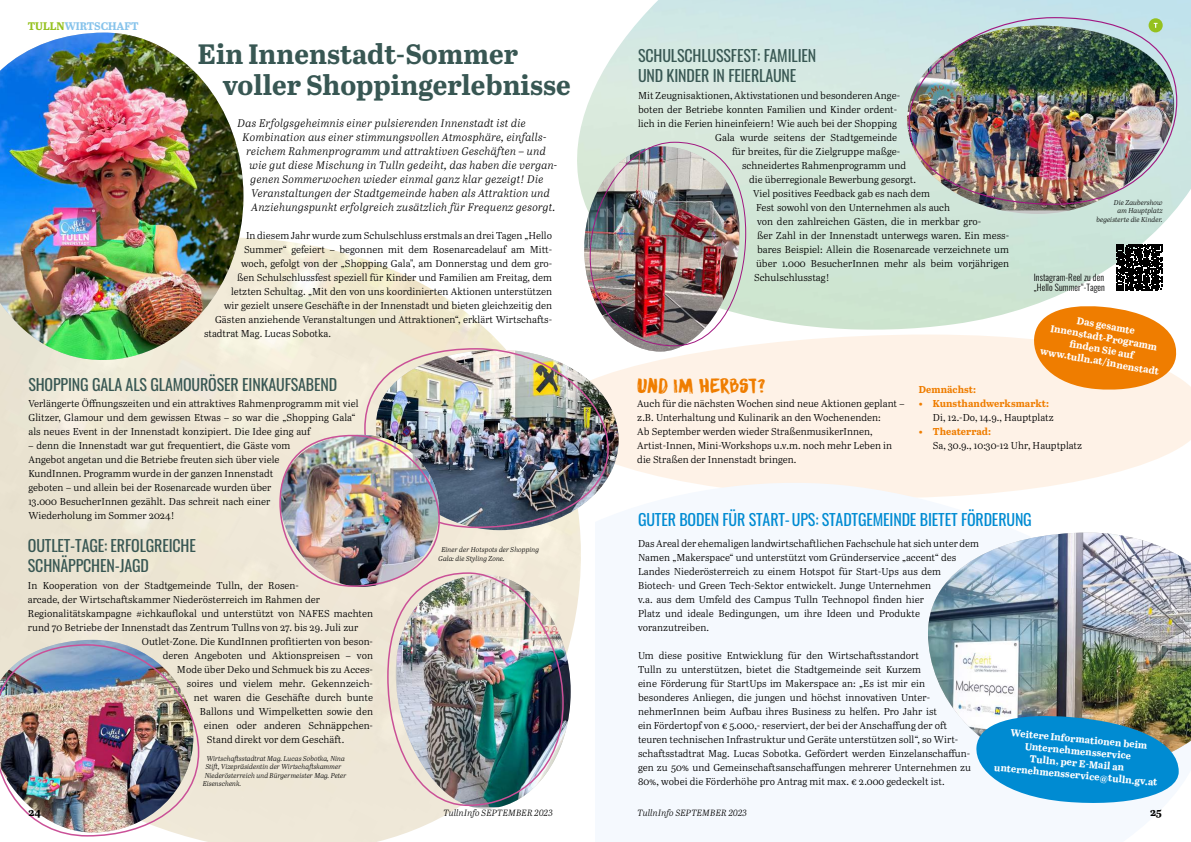
<style>
.page{position:relative;width:1191px;height:842px;background:#fff}
.page>*{position:absolute;margin:0;border:0;box-sizing:border-box;transform-origin:0 0}
.t1{font:700 28px/31px "Abril Text";color:#385753}
.t2{font:18px "Sensory Overload";letter-spacing:-.01em;color:#ef7d00}
.t3{font:16px/20px "Oswald";letter-spacing:-.01em;color:#385753}
.t4{font:16px "Oswald";letter-spacing:-.01em;color:#008bd2}
.t5{font:italic 11px "Abril Text Lt";letter-spacing:.02em;color:#000}
.t6{font:700 11px "Abril Text";color:#86c3eb}
.t7{font:700 11px "Abril Text";color:#000}
.t8{font:10px/14px "Abril Text Lt";letter-spacing:.005em;color:#000}
.t9{font:700 10px/12px "Abril Text";color:#fff;text-align:center}
.t10{font:700 10px "Abril Text";letter-spacing:.005em;color:#ef7d00}
.t11{font:italic 9px "Abril Text Lt";color:#000}
.t12{font:300 9px/10.8px "Oswald";letter-spacing:.01em;color:#000}
.t13{font:italic 7px/8.4px "Abril Text Lt";color:#000}
.s1{color:#95c11f}
</style>
<div class="page">
<img style="left:577px;top:0;width:614px;height:330px">
<img style="left:0;top:237px;width:584px;height:605px">
<div style="left:551px;top:334px;width:640px;height:142px;background:#fef2e7"></div>
<svg style="left:659px;top:476px;width:520px;height:300px;fill:#f5f9fe"></svg>
<svg style="left:1116px;top:244px;width:46px;height:47px"></svg>
<img style="left:564px;top:575px;width:6px;height:232px">
<img style="left:0;top:33px;width:243px;height:328px">
<img style="left:928px;top:533px;width:263px;height:238px">
<img style="left:440px;top:352px;width:178px;height:178px">
<img style="left:363px;top:347px;width:246px;height:182px">
<img style="left:386px;top:572px;width:178px;height:235px">
<svg style="left:974px;top:712px;width:204px;height:91px;background:#3198c9"></svg>
<svg style="left:907px;top:210px;width:267px;height:4px"></svg>
<img style="left:907px;top:26px;width:267px;height:184px">
<img style="left:908px;top:17px;width:269px;height:188px">
<img style="left:279px;top:434px;width:161px;height:154px">
<img style="left:0;top:640px;width:200px;height:197px">
<img style="left:584px;top:141px;width:162px;height:211px">
<svg style="left:1032px;top:303px;width:147px;height:90px;background:#f39f44"></svg>
<div style="left:1148px;top:18px;width:14px;height:14px;background:#95c11f;border-radius:50%"></div>
<svg style="left:1153px;top:23px;width:4px;height:5px"></svg>
<p class="t6" style="left:28px;top:18px;width:112px"><span class="s1">TULLN</span>WIRTSCHAFT</p>
<h1 class="t1" style="left:223px;top:38px;width:350px;text-indent:-25px">Ein Innenstadt-Sommer voller Shoppingerlebnisse</h1>
<p class="t5" style="left:238px;top:115px;width:290px">Das Erfolgsgeheimnis einer pulsierenden Innenstadt ist die</p>
<p class="t5" style="left:243px;top:129px;width:306px">Kombination aus einer stimmungsvollen Atmosphäre, einfalls-</p>
<p class="t5" style="left:247px;top:143px;width:301px">reichem Rahmenprogramm und attraktiven Geschäften – und</p>
<p class="t5" style="left:250px;top:157px;width:309px">wie gut diese Mischung in Tulln gedeiht, das haben die vergan-</p>
<p class="t5" style="left:251px;top:171px;width:294px">genen Sommerwochen wieder einmal ganz klar gezeigt! Die</p>
<p class="t5" style="left:252px;top:185px;width:300px">Veranstaltungen der Stadtgemeinde haben als Attraktion und</p>
<p class="t5" style="left:252px;top:199px;width:305px">Anziehungspunkt erfolgreich zusätzlich für Frequenz gesorgt.</p>
<p class="t8" style="left:246px;top:228px;width:308px">In diesem Jahr wurde zum Schulschluss erstmals an drei Tagen „Hello</p>
<p class="t8" style="left:244px;top:242px;width:309px">Summer“ gefeiert – begonnen mit dem Rosenarcadelauf am Mitt-</p>
<p class="t8" style="left:241px;top:256px;width:313px">woch, gefolgt von der „Shopping Gala", am Donnerstag und dem gro-</p>
<p class="t8" style="left:237px;top:270px;width:316px">ßen Schulschlussfest speziell für Kinder und Familien am Freitag, dem</p>
<p class="t8" style="left:231px;top:284px;width:323px">letzten Schultag. „Mit den von uns koordinierten Aktionen unterstützen</p>
<p class="t8" style="left:224px;top:298px;width:329px">wir gezielt unsere Geschäfte in der Innenstadt und bieten gleichzeitig den</p>
<p class="t8" style="left:215px;top:312px;width:339px">Gästen anziehende Veranstaltungen und Attraktionen“, erklärt Wirtschafts-</p>
<p class="t8" style="left:204px;top:326px;width:129px">stadtrat Mag. Lucas Sobotka.</p>
<h3 class="t3" style="left:28px;top:373px;width:310px">SHOPPING GALA ALS GLAMOURÖSER EINKAUFSABEND</h3>
<p class="t8" style="left:28px;top:396px;width:332px">Verlängerte Öffnungszeiten und ein attraktives Rahmenprogramm mit viel<br>Glitzer, Glamour und dem gewissen Etwas – so war die „Shopping Gala“ als neues Event in der Innenstadt konzipiert. Die Idee ging auf</p>
<p class="t8" style="left:28px;top:438px;width:263px">– denn die Innenstadt war gut frequentiert, die Gäste vom Angebot angetan und die Betriebe freuten sich über viele KundInnen. Programm wurde in der ganzen Innenstadt geboten – und allein bei der Rosenarcade wurden über 13.000 BesucherInnen gezählt. Das schreit nach einer Wiederholung im Sommer 2024!</p>
<h3 class="t3" style="left:28px;top:534px;width:169px">OUTLET-TAGE: ERFOLGREICHE<br>SCHNÄPPCHEN-JAGD</h3>
<p class="t8" style="left:28px;top:578px;width:272px">In Kooperation von der Stadtgemeinde Tulln, der Rosen-</p>
<p class="t8" style="left:28px;top:592px;width:293px">arcade, der Wirtschaftskammer Niederösterreich im Rahmen der</p>
<p class="t8" style="left:28px;top:606px;width:347px">Regionalitätskampagne #ichkauflokal und unterstützt von NAFES machten</p>
<p class="t8" style="left:28px;top:620px;width:332px">rund 70 Betriebe der Innenstadt das Zentrum Tullns von 27. bis 29. Juli zur</p>
<p class="t8" style="left:142px;top:634px;width:232px">Outlet-Zone. Die KundInnen profitierten von beson-</p>
<p class="t8" style="left:163px;top:648px;width:212px">deren Angeboten und Aktionspreisen – von</p>
<p class="t8" style="left:177px;top:662px;width:197px">Mode über Deko und Schmuck bis zu Acces-</p>
<p class="t8" style="left:187px;top:676px;width:187px">soires und vielem mehr. Gekennzeich-</p>
<p class="t8" style="left:194px;top:690px;width:180px">net waren die Geschäfte durch bunte</p>
<p class="t8" style="left:200px;top:704px;width:175px">Ballons und Wimpelketten sowie den</p>
<p class="t8" style="left:204px;top:718px;width:170px">einen oder anderen Schnäppchen-</p>
<p class="t8" style="left:207px;top:732px;width:139px">Stand direkt vor dem Geschäft.</p>
<p class="t13" style="left:207px;top:754px;width:140px">Wirtschaftsstadtrat Mag. Lucas Sobotka, Nina</p>
<p class="t13" style="left:206px;top:762px;width:137px">Stift, Vizepräsidentin der Wirtschaftskammer</p>
<p class="t13" style="left:205px;top:770px;width:143px">Niederösterreich und Bürgermeister Mag. Peter</p>
<p class="t13" style="left:203px;top:779px;width:40px">Eisenschenk.</p>
<p class="t13" style="left:438px;top:545px;width:102px;text-indent:3px">Einer der Hotspots der Shopping<br>Gala: die Styling Zone.</p>
<h3 class="t3" style="left:638px;top:44px;width:180px">SCHULSCHLUSSFEST: FAMILIEN<br>UND KINDER IN FEIERLAUNE</h3>
<p class="t8" style="left:638px;top:88px;width:263px">Mit Zeugnisaktionen, Aktivstationen und besonderen Ange-</p>
<p class="t8" style="left:638px;top:102px;width:260px">boten der Betriebe konnten Familien und Kinder ordent-</p>
<p class="t8" style="left:638px;top:116px;width:261px">lich in die Ferien hineinfeiern! Wie auch bei der Shopping</p>
<p class="t8" style="left:715px;top:130px;width:184px">Gala wurde seitens der Stadtgemeinde</p>
<p class="t8" style="left:732px;top:144px;width:170px">für breites, für die Zielgruppe maßge-</p>
<p class="t8" style="left:742px;top:158px;width:166px">schneidertes Rahmenprogramm und</p>
<p class="t8" style="left:749px;top:172px;width:168px">die überregionale Bewerbung gesorgt.</p>
<p class="t8" style="left:753px;top:186px;width:179px">Viel positives Feedback gab es nach dem</p>
<p class="t8" style="left:756px;top:200px;width:196px">Fest sowohl von den Unternehmen als auch</p>
<p class="t8" style="left:757px;top:214px;width:226px">von den zahlreichen Gästen, die in merkbar gro-</p>
<p class="t8" style="left:757px;top:228px;width:253px">ßer Zahl in der Innenstadt unterwegs waren. Ein mess-</p>
<p class="t8" style="left:757px;top:242px;width:253px">bares Beispiel: Allein die Rosenarcade verzeichnete um</p>
<p class="t8" style="left:756px;top:256px;width:255px">über 1.000 BesucherInnen mehr als beim vorjährigen</p>
<p class="t8" style="left:754px;top:270px;width:77px">Schulschlusstag!</p>
<p class="t13" style="left:1096px;top:198px;width:68px;text-align:right">Die Zaubershow<br>am Hauptplatz begeisterte die Kinder.</p>
<p class="t12" style="left:1033px;top:271px;width:73px">Instagram-Reel zu den „Hello Summer“-Tagen</p>
<p class="t9" style="left:1047px;top:309px;width:122px;rotate:10deg">Das gesamte<br>Innenstadt-Programm<br>fi nden Sie auf www.tulln.at/innenstadt</p>
<h2 class="t2" style="left:637px;top:372px;width:130px">UND IM HERBST?</h2>
<p class="t8" style="left:637px;top:396px;width:269px">Auch für die nächsten Wochen sind neue Aktionen geplant – z.B. Unterhaltung und Kulinarik an den Wochenenden:<br>Ab September werden wieder StraßenmusikerInnen, Artist-Innen, Mini-Workshops u.v.m. noch mehr Leben in die Straßen der Innenstadt bringen.</p>
<p class="t10" style="left:918px;top:382px;width:59px">Demnächst:</p>
<p class="t10" style="left:918px;top:396px;width:132px">• Kunsthandwerksmarkt:</p>
<p class="t8" style="left:933px;top:410px;width:122px">Di, 12.-Do, 14.9., Hauptplatz</p>
<p class="t10" style="left:918px;top:424px;width:74px">• Theaterrad:</p>
<p class="t8" style="left:933px;top:438px;width:151px">Sa, 30.9., 10:30-12 Uhr, Hauptplatz</p>
<h3 class="t4" style="left:638px;top:505px;width:395px">GUTER BODEN FÜR START-UPS: STADTGEMEINDE BIETET FÖRDERUNG</h3>
<p class="t8" style="left:638px;top:536px;width:343px">Das Areal der ehemaligen landwirtschaftlichen Fachschule hat sich unter dem Namen „Makerspace“ und unterstützt vom Gründerservice „accent“ des Landes Niederösterreich zu einem Hotspot für Start-Ups aus dem Biotech- und Green Tech-Sektor entwickelt. Junge Unternehmen<br>v.a. aus dem Umfeld des Campus Tulln Technopol finden hier<br>Platz und ideale Bedingungen, um ihre Ideen und Produkte voranzutreiben.</p>
<p class="t8" style="left:638px;top:648px;width:334px">Um diese positive Entwicklung für den Wirtschaftsstandort<br>Tulln zu unterstützen, bietet die Stadtgemeinde seit Kurzem<br>eine Förderung für StartUps im Makerspace an: „Es ist mir ein besonderes Anliegen, die jungen und höchst innovativen Unter&shy;nehmerInnen beim Aufbau ihres Business zu helfen. Pro Jahr ist<br>ein Fördertopf von € 5.000,- reserviert, der bei der Anschaffung der oft teuren technischen Infrastruktur und Geräte unterstützen soll“, so Wirt&shy;schaftsstadtrat Mag. Lucas Sobotka. Gefördert werden Einzelanschaffun&shy;gen zu 50% und Gemeinschaftsanschaffungen mehrerer Unternehmen zu 80%, wobei die Förderhöhe pro Antrag mit max. € 2.000 gedeckelt ist.</p>
<p class="t9" style="left:998px;top:725px;width:165px;rotate:5deg">Weitere Informationen beim<br>Unternehmensservice<br>Tulln, per E-Mail an unternehmensservice@tulln.gv.at</p>
<p class="t7" style="left:28px;top:804px;width:14px">24</p>
<p class="t11" style="left:443px;top:806px;width:111px">Tulln Info SEPTEMBER 2023</p>
<p class="t11" style="left:637px;top:806px;width:111px">Tulln Info SEPTEMBER 2023</p>
<p class="t7" style="left:1150px;top:804px;width:13px">25</p>
</div>
